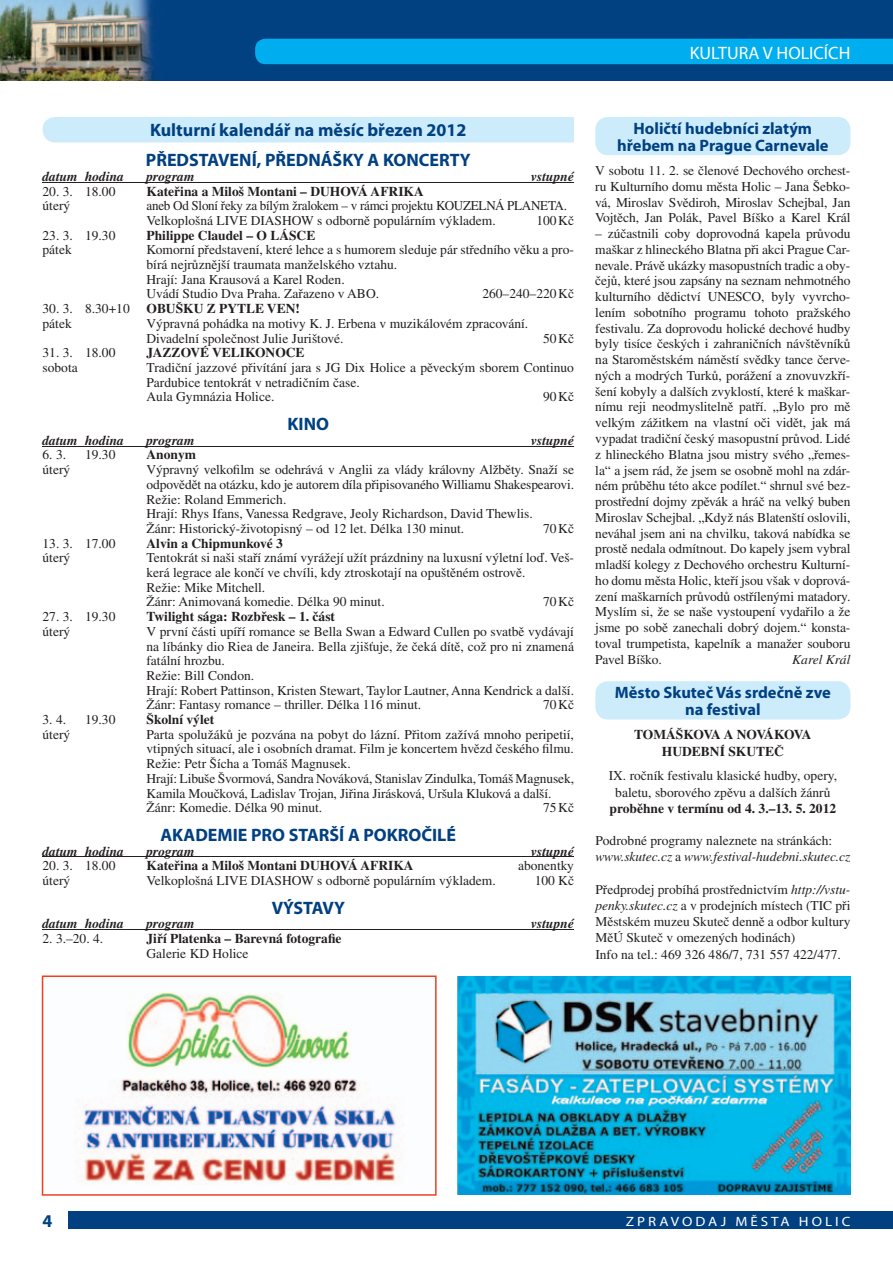
<style>
.page{position:relative;width:893px;height:1263px;background:#fff}
.page>*{position:absolute;margin:0;border:0;box-sizing:border-box;transform-origin:0 0}
.t1{font:700 18px/29.8px "Myriad Pro";color:#014081}
.t2{font:18px "Myriad Pro";color:#fff}
.t3{font:700 16.5px/16.5px "Myriad Pro";color:#014081;text-align:center}
.t4{font:13.5px/15.8px "Times CE";color:#231f20}
.t5{font:700 13.5px/16.2px "Times CE";color:#231f20;text-align:center}
.t6{font:italic 700 13.5px "Times CE";color:#231f20}
.t7{font:italic 13.5px/16.2px "Times CE";letter-spacing:-.005em;color:#231f20}
.t8{font:13.5px "Myriad Pro";letter-spacing:.2em;color:#fff;scale:1.11 1}
.s1{font-weight:700}
.s2{font-style:normal}
.s3{font-style:italic}
</style>
<div class="page">
<div style="left:0;top:0;width:893px;height:81px;background:#014081"></div>
<div style="left:255px;top:39px;width:638px;height:25px;background:#00aeef"></div>
<div style="left:68px;top:1212px;width:825px;height:17px;background:#014081"></div>
<div style="left:595px;top:117px;width:255px;height:38px;background:#ccecfb;border-radius:13px"></div>
<div style="left:595px;top:681px;width:255px;height:38px;background:#ccecfb;border-radius:13px"></div>
<div style="left:43px;top:117px;width:531px;height:25px;background:#ccecfb"></div>
<hr style="left:43px;top:182px;width:531px;height:1px;background:#231f20">
<hr style="left:43px;top:446px;width:531px;height:1px;background:#231f20">
<hr style="left:43px;top:856px;width:531px;height:1px;background:#231f20">
<hr style="left:43px;top:929px;width:531px;height:1px;background:#231f20">
<img style="left:42px;top:975px;width:395px;height:221px">
<img style="left:457px;top:976px;width:393px;height:219px">
<img style="left:0;top:0;width:155px;height:81px">
<h1 class="t2" style="left:690px;top:42px;width:162px">KULTURA V HOLICÍCH</h1>
<h1 class="t1" style="left:146px;top:115px;width:326px">Kulturní kalendář na měsíc březen 2012<br>PŘEDSTAVENÍ, PŘEDNÁŠKY A KONCERTY</h1>
<p class="t6" style="left:43px;top:168px;width:83px">datum hodina</p>
<p class="t6" style="left:147px;top:168px;width:50px">program</p>
<p class="t6" style="left:531px;top:168px;width:44px">vstupné</p>
<p class="t4" style="left:43px;top:183px;width:74px">20. 3. 18.00</p>
<p class="t5" style="left:147px;top:183px;width:279px">Kateřina a Miloš Montani – DUHOVÁ AFRIKA</p>
<p class="t4" style="left:43px;top:198px;width:29px">úterý</p>
<p class="t4" style="left:147px;top:198px;width:422px;line-height:14.7px">aneb Od Sloní řeky za bílým žralokem – v rámci projektu KOUZELNÁ PLANETA.<br>Velkoplošná LIVE DIASHOW s odborně populárním výkladem.</p>
<p class="t4" style="left:536px;top:212px;width:39px">100 Kč</p>
<p class="t4" style="left:43px;top:227px;width:74px">23. 3. 19.30</p>
<p class="t5" style="left:147px;top:227px;width:170px">Philippe Claudel – O LÁSCE</p>
<p class="t4" style="left:43px;top:242px;width:31px">pátek</p>
<p class="t4" style="left:147px;top:242px;width:429px;line-height:14.7px">Komorní představení, které lehce a s humorem sleduje pár středního věku a pro&shy;bírá nejrůznější traumata manželského vztahu.<br>Hrají: Jana Krausová a Karel Roden.<br>Uvádí Studio Dva Praha. Zařazeno v ABO.</p>
<p class="t4" style="left:482px;top:286px;width:93px">260–240–220 Kč</p>
<p class="t4" style="left:43px;top:301px;width:259px;line-height:14.7px">30. 3. 8.30+10 <span class="s1">OBUŠKU Z PYTLE VEN! </span>pátek</p>
<p class="t4" style="left:147px;top:316px;width:383px;line-height:14.7px">Výpravná pohádka na motivy K. J. Erbena v muzikálovém zpracování.<br>Divadelní společnost Julie Jurištové.</p>
<p class="t4" style="left:543px;top:330px;width:32px">50 Kč</p>
<p class="t4" style="left:43px;top:345px;width:74px">31. 3. 18.00</p>
<p class="t5" style="left:147px;top:344px;width:160px">JAZZOVÉ VELIKONOCE</p>
<p class="t4" style="left:43px;top:359px;width:37px">sobota</p>
<p class="t4" style="left:147px;top:360px;width:429px;line-height:14.7px">Tradiční jazzové přivítání jara s JG Dix Holice a pěveckým sborem Continuo<br>Pardubice tentokrát v netradičním čase.<br>Aula Gymnázia Holice.</p>
<p class="t4" style="left:543px;top:389px;width:32px">90 Kč</p>
<h1 class="t1" style="left:288px;top:408px;width:43px">KINO</h1>
<p class="t6" style="left:43px;top:432px;width:83px">datum hodina</p>
<p class="t6" style="left:147px;top:432px;width:50px">program</p>
<p class="t6" style="left:531px;top:432px;width:44px">vstupné</p>
<p class="t4" style="left:43px;top:447px;width:25px">6. 3.</p>
<p class="t4" style="left:85px;top:447px;width:32px">19.30</p>
<p class="t5" style="left:147px;top:447px;width:51px">Anonym</p>
<p class="t4" style="left:43px;top:461px;width:29px">úterý</p>
<p class="t4" style="left:147px;top:462px;width:429px;line-height:14.7px">Výpravný velkofilm se odehrává v Anglii za vlády královny Alžběty. Snaží se odpovědět na otázku, kdo je autorem díla připisovaného Williamu Shakespearovi.<br>Režie: Roland Emmerich.<br>Hrají: Rhys Ifans, Vanessa Redgrave, Jeoly Richardson, David Thewlis.<br>Žánr: Historický-životopisný – od 12 let. Délka 130 minut.</p>
<p class="t4" style="left:543px;top:520px;width:32px">70 Kč</p>
<p class="t4" style="left:43px;top:535px;width:74px">13. 3. 17.00</p>
<p class="t5" style="left:147px;top:535px;width:138px">Alvin a Chipmunkové 3</p>
<p class="t4" style="left:43px;top:550px;width:29px">úterý</p>
<p class="t4" style="left:147px;top:550px;width:429px;line-height:14.7px">Tentokrát si naši staří známí vyrážejí užít prázdniny na luxusní výletní loď. Veš&shy;kerá legrace ale končí ve chvíli, kdy ztroskotají na opuštěném ostrově.<br>Režie: Mike Mitchell.<br>Žánr: Animovaná komedie. Délka 90 minut.</p>
<p class="t4" style="left:543px;top:594px;width:32px">70 Kč</p>
<p class="t4" style="left:43px;top:608px;width:74px">27. 3. 19.30</p>
<p class="t5" style="left:147px;top:608px;width:190px">Twilight sága: Rozbřesk – 1. část</p>
<p class="t4" style="left:43px;top:623px;width:29px">úterý</p>
<p class="t4" style="left:147px;top:624px;width:429px;line-height:14.7px">V první části upíří romance se Bella Swan a Edward Cullen po svatbě vydávají na líbánky dio Riea de Janeira. Bella zjišťuje, že čeká dítě, což pro ni znamená fatální hrozbu.<br>Režie: Bill Condon.<br>Hrají: Robert Pattinson, Kristen Stewart, Taylor Lautner, Anna Kendrick a další.<br>Žánr: Fantasy romance – thriller. Délka 116 minut.</p>
<p class="t4" style="left:543px;top:697px;width:32px">70 Kč</p>
<p class="t4" style="left:43px;top:711px;width:25px">3. 4.</p>
<p class="t4" style="left:85px;top:711px;width:32px">19.30</p>
<p class="t5" style="left:147px;top:711px;width:69px">Školní výlet</p>
<p class="t4" style="left:43px;top:726px;width:29px">úterý</p>
<p class="t4" style="left:147px;top:727px;width:429px;line-height:14.7px">Parta spolužáků je pozvána na pobyt do lázní. Přitom zažívá mnoho peripetií, vtipných situací, ale i osobních dramat. Film je koncertem hvězd českého filmu.<br>Režie: Petr Šícha a Tomáš Magnusek.<br>Hrají: Libuše Švormová, Sandra Nováková, Stanislav Zindulka, Tomáš Magnusek, Kamila Moučková, Ladislav Trojan, Jiřina Jirásková, Uršula Kluková a další.<br>Žánr: Komedie. Délka 90 minut.</p>
<p class="t4" style="left:543px;top:800px;width:32px">75 Kč</p>
<h1 class="t1" style="left:161px;top:819px;width:297px">AKADEMIE PRO STARŠÍ A POKROČILÉ</h1>
<p class="t6" style="left:43px;top:843px;width:83px">datum hodina</p>
<p class="t6" style="left:147px;top:843px;width:50px">program</p>
<p class="t6" style="left:531px;top:843px;width:44px">vstupné</p>
<p class="t4" style="left:43px;top:858px;width:74px">20. 3. 18.00</p>
<p class="t5" style="left:147px;top:857px;width:269px">Kateřina a Miloš Montani DUHOVÁ AFRIKA</p>
<p class="t4" style="left:518px;top:858px;width:58px">abonentky</p>
<p class="t4" style="left:43px;top:872px;width:29px">úterý</p>
<p class="t4" style="left:147px;top:872px;width:351px">Velkoplošná LIVE DIASHOW s odborně populárním výkladem.</p>
<p class="t4" style="left:535px;top:872px;width:41px">100 Kč</p>
<h1 class="t1" style="left:272px;top:892px;width:75px">VÝSTAVY</h1>
<p class="t6" style="left:43px;top:916px;width:83px">datum hodina</p>
<p class="t6" style="left:147px;top:916px;width:50px">program</p>
<p class="t6" style="left:531px;top:916px;width:44px">vstupné</p>
<p class="t4" style="left:43px;top:930px;width:62px">2. 3.–20. 4.</p>
<p class="t5" style="left:147px;top:930px;width:196px">Jiří Platenka – Barevná fotografie</p>
<p class="t4" style="left:147px;top:945px;width:103px">Galerie KD Holice</p>
<p class="t3" style="left:617px;top:120px;width:213px">Holičtí hudebníci zlatým hřebem na Prague Carnevale</p>
<p class="t4" style="left:595px;top:163px;width:257px;text-align:justify">V sobotu 11. 2. se členové Dechového orchest&shy;ru Kulturního domu města Holic – Jana Šebko&shy;vá, Miroslav Svědiroh, Miroslav Schejbal, Jan Vojtěch, Jan Polák, Pavel Bíško a Karel Král</p>
<p class="t4" style="left:595px;top:226px;width:257px;text-align:justify">– zúčastnili coby doprovodná kapela průvodu maškar z hlineckého Blatna při akci Prague Car&shy;nevale. Právě ukázky masopustních tradic a oby&shy;čejů, které jsou zapsány na seznam nehmotného kulturního dědictví UNESCO, byly vyvrcho&shy;lením sobotního programu tohoto pražského festivalu. Za doprovodu holické dechové hudby byly tisíce českých i zahraničních návštěvníků na Staroměstském náměstí svědky tance červe&shy;ných a modrých Turků, porážení a znovuvzkří&shy;šení kobyly a dalších zvyklostí, které k maškar&shy;nímu reji neodmyslitelně patří. „Bylo pro mě velkým zážitkem na vlastní oči vidět, jak má vypadat tradiční český masopustní průvod. Lidé z hlineckého Blatna jsou mistry svého „řemes&shy;la“ a jsem rád, že jsem se osobně mohl na zdár&shy;ném průběhu této akce podílet.“ shrnul své bez&shy;prostřední dojmy zpěvák a hráč na velký buben Miroslav Schejbal. „Když nás Blatenští oslovili, neváhal jsem ani na chvilku, taková nabídka se prostě nedala odmítnout. Do kapely jsem vybral mladší kolegy z Dechového orchestru Kulturní&shy;ho domu města Holic, kteří jsou však v doprová&shy;zení maškarních průvodů ostřílenými matadory.<br>Myslím si, že se naše vystoupení vydařilo a že jsme po sobě zanechali dobrý dojem.“ konsta&shy;toval trumpetista, kapelník a manažer souboru Pavel Bíško.</p>
<p class="t7" style="left:792px;top:651px;width:60px">Karel Král</p>
<p class="t3" style="left:615px;top:684px;width:218px">Město Skuteč Vás srdečně zve na festival</p>
<p class="t5" style="left:634px;top:727px;width:179px">TOMÁŠKOVA A NOVÁKOVA<br>HUDEBNÍ SKUTEČ</p>
<p class="t4" style="left:609px;top:767px;width:230px;line-height:16.2px;text-align:center">IX. ročník festivalu klasické hudby, opery, baletu, sborového zpěvu a dalších žánrů</p>
<p class="t5" style="left:610px;top:800px;width:228px">proběhne v termínu od 4. 3.–13. 5. 2012</p>
<p class="t7" style="left:595px;top:832px;width:257px"><span class="s2">Podrobné programy naleznete na stránkách: </span>www.skutec.cz <span class="s2">a</span> www.festival-hudebni.skutec.cz</p>
<p class="t4" style="left:595px;top:881px;width:257px;line-height:16.2px">Předprodej probíhá prostřednictvím <span class="s3">http://vstu&shy;penky.skutec.cz</span> a v prodejních místech (TIC při Městském muzeu Skuteč denně a odbor kultury MěÚ Skuteč v omezených hodinách)<br>Info na tel.: 469 326 486/7, 731 557 422/477.</p>
<h1 class="t1" style="left:43px;top:1205px;width:11px">4</h1>
<p class="t8" style="left:626px;top:1213px;width:204px">ZPRAVODAJ MĚSTA HOLIC</p>
</div>
